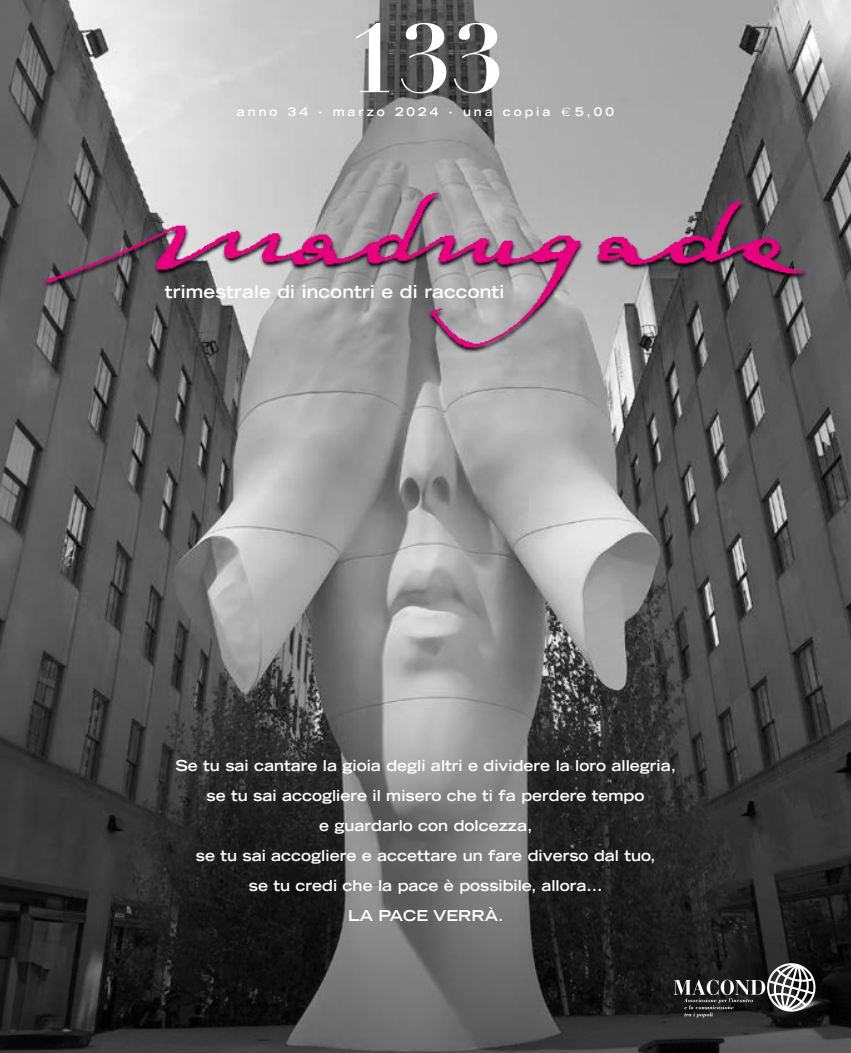
<style>
.page{position:relative;width:851px;height:1053px;background:#fff}
.page>*{position:absolute;margin:0;border:0;box-sizing:border-box;transform-origin:0 0}
.t1{font:700 95px "Didot";color:#fff}
.t2{font:700 expanded 17.5px "Trade Gothic LH";letter-spacing:.01em;color:#fff}
.t3{font:700 expanded 15px/30px "Trade Gothic LH";color:#fff;text-align:center}
.t4{font:700 expanded 11.88px "Trade Gothic LH";letter-spacing:.25em;color:#fff}
.s1{font-family:"Helvetica";font-weight:300;font-stretch:normal}
</style>
<div class="page">
<img style="left:0;top:0;width:850px;height:623px">
<svg style="left:0;top:623px;width:850px;height:429px;background:#434343"></svg>
<svg style="left:673px;top:960px;width:143px;height:57px;background:#464646"></svg>
<img style="left:40px;top:188px;width:771px;height:166px">
<h1 class="t1" style="left:346px;top:-1px;width:160px">133</h1>
<p class="t4" style="left:237px;top:104px;width:315px">anno 34 · marzo 2024 · una copia</p>
<p class="t4" style="left:560px;top:104px;width:55px"><span class="s1">€</span>5,00</p>
<p class="t2" style="left:165px;top:280px;width:341px">trimestrale di incontri e di racconti</p>
<p class="t3" style="left:175px;top:749px;width:502px">Se tu sai cantare la gioia degli altri e dividere la loro allegria, se tu sai accogliere il misero che ti fa perdere tempo<br>e guardarlo con dolcezza,<br>se tu sai accogliere e accettare un fare diverso dal tuo,<br>se tu credi che la pace è possibile, allora...<br>LA PACE VERRÀ.</p>
</div>
